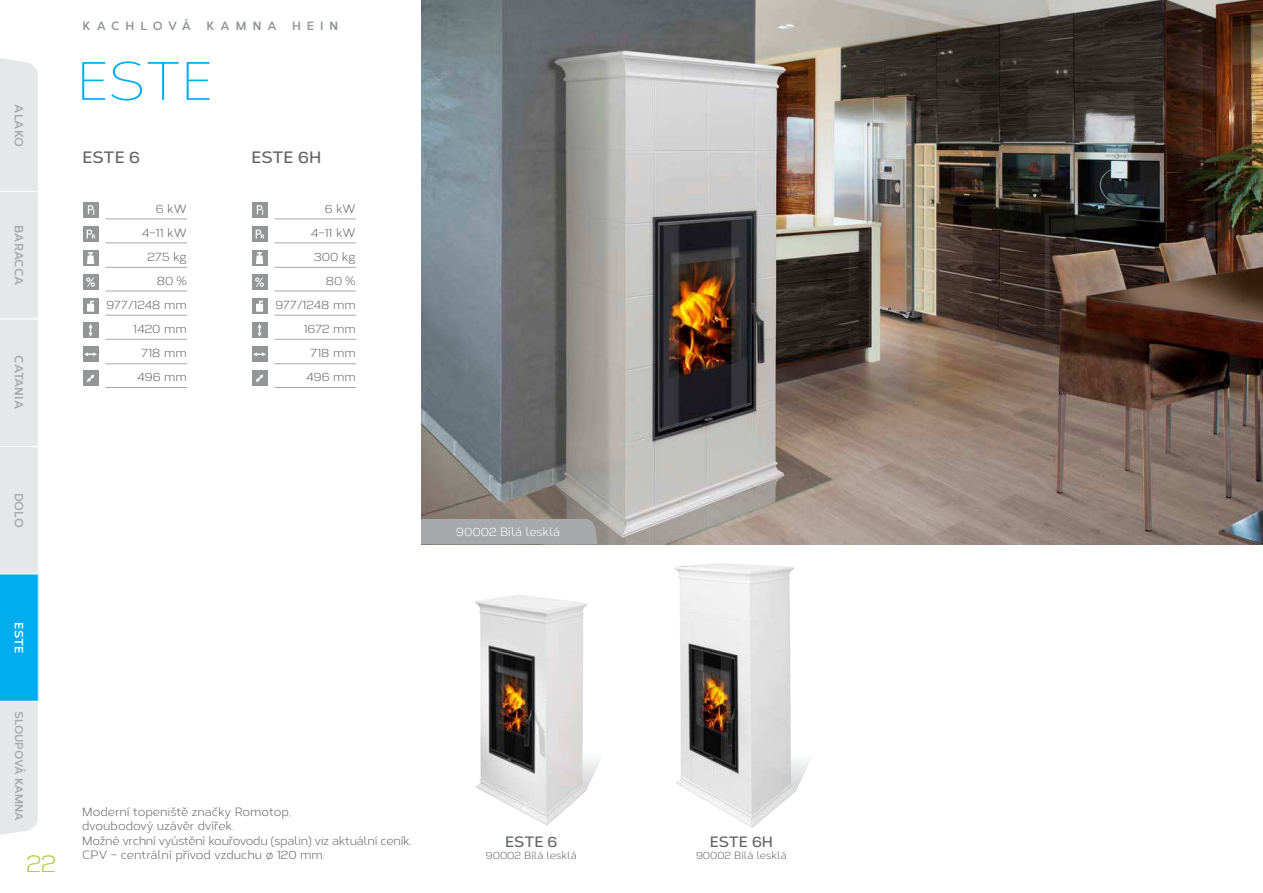
<style>
.page{position:relative;width:1263px;height:893px;background:#fff}
.page>*{position:absolute;margin:0;border:0;box-sizing:border-box;transform-origin:0 0}
.t1{font:300 54px "Corbert";color:#00adef}
.t2{font:300 24px "Corbert";color:#a6ce38}
.t3{font:600 16.5px "Corbert";color:#626366}
.t4{font:600 15px "Corbert";color:#626366}
.t5{font:12px/24px "Corbert";color:#626366;text-align:right}
.t6{font:700 12px "Corbert";color:#a7a9ab}
.t7{font:12px "Corbert";color:#fff}
.t8{font:700 12px "Corbert";letter-spacing:.5em;color:#939597}
.t9{font:700 12px "Corbert";letter-spacing:.46em;color:#939597}
.t10{font:700 12px "Corbert";color:#fff}
.t11{font:700 11.25px "Corbert";color:#a7a9ab}
.t12{font:10.5px "Corbert";color:#626366}
</style>
<div class="page">
<img style="left:421px;top:0;width:842px;height:544px">
<hr style="left:105px;top:219px;width:82px;height:1px;background:#a7a9ab">
<hr style="left:105px;top:243px;width:82px;height:1px;background:#a7a9ab">
<hr style="left:105px;top:267px;width:82px;height:1px;background:#a7a9ab">
<hr style="left:105px;top:291px;width:82px;height:1px;background:#a7a9ab">
<hr style="left:105px;top:315px;width:82px;height:1px;background:#a7a9ab">
<div style="left:83px;top:202px;width:16px;height:16px;background:#939597"></div>
<svg style="left:88px;top:205px;width:6px;height:10px"></svg>
<div style="left:83px;top:226px;width:16px;height:16px;background:#939597"></div>
<svg style="left:87px;top:230px;width:8px;height:8px"></svg>
<div style="left:83px;top:250px;width:16px;height:16px;background:#939597"></div>
<svg style="left:87px;top:252px;width:7px;height:12px"></svg>
<div style="left:83px;top:298px;width:16px;height:16px;background:#939597"></div>
<svg style="left:87px;top:301px;width:7px;height:11px"></svg>
<div style="left:83px;top:274px;width:16px;height:16px;background:#939597"></div>
<svg style="left:86px;top:278px;width:9px;height:9px"></svg>
<div style="left:83px;top:346px;width:16px;height:16px;background:#939597"></div>
<svg style="left:84px;top:352px;width:13px;height:4px"></svg>
<div style="left:83px;top:322px;width:16px;height:16px;background:#939597"></div>
<svg style="left:89px;top:324px;width:4px;height:13px"></svg>
<div style="left:83px;top:370px;width:16px;height:16px;background:#939597"></div>
<svg style="left:87px;top:374px;width:7px;height:8px"></svg>
<div style="left:421px;top:519px;width:177px;height:25px;background:#a7a9ab"></div>
<hr style="left:105px;top:339px;width:82px;height:1px;background:#a7a9ab">
<hr style="left:105px;top:363px;width:82px;height:1px;background:#a7a9ab">
<hr style="left:105px;top:387px;width:82px;height:1px;background:#a7a9ab">
<div style="left:252px;top:202px;width:15px;height:16px;background:#939597"></div>
<svg style="left:257px;top:205px;width:6px;height:10px"></svg>
<svg style="left:252px;top:226px;width:15px;height:16px"></svg>
<svg style="left:256px;top:230px;width:8px;height:8px"></svg>
<div style="left:252px;top:250px;width:15px;height:16px;background:#939597"></div>
<svg style="left:256px;top:252px;width:7px;height:12px"></svg>
<div style="left:252px;top:298px;width:15px;height:16px;background:#939597"></div>
<svg style="left:256px;top:301px;width:7px;height:11px"></svg>
<div style="left:252px;top:274px;width:15px;height:16px;background:#939597"></div>
<svg style="left:255px;top:278px;width:9px;height:9px"></svg>
<div style="left:252px;top:346px;width:15px;height:16px;background:#939597"></div>
<svg style="left:253px;top:352px;width:13px;height:4px"></svg>
<div style="left:252px;top:322px;width:15px;height:16px;background:#939597"></div>
<svg style="left:258px;top:324px;width:3px;height:13px"></svg>
<div style="left:252px;top:370px;width:15px;height:16px;background:#939597"></div>
<svg style="left:256px;top:374px;width:7px;height:8px"></svg>
<hr style="left:274px;top:219px;width:82px;height:1px;background:#a7a9ab">
<hr style="left:274px;top:243px;width:82px;height:1px;background:#a7a9ab">
<hr style="left:274px;top:267px;width:82px;height:1px;background:#a7a9ab">
<hr style="left:274px;top:291px;width:82px;height:1px;background:#a7a9ab">
<hr style="left:274px;top:315px;width:82px;height:1px;background:#a7a9ab">
<hr style="left:274px;top:339px;width:82px;height:1px;background:#a7a9ab">
<hr style="left:274px;top:363px;width:82px;height:1px;background:#a7a9ab">
<hr style="left:274px;top:387px;width:82px;height:1px;background:#a7a9ab">
<img style="left:596px;top:759px;width:5px;height:10px">
<img style="left:475px;top:595px;width:121px;height:230px">
<img style="left:674px;top:563px;width:135px;height:265px">
<svg style="left:0;top:58px;width:39px;height:777px;background:#c2deea"></svg>
<p class="t6" style="left:26px;top:104px;width:44px;rotate:90deg">ALAKO</p>
<p class="t6" style="left:26px;top:225px;width:62px;rotate:90deg">BARACCA</p>
<p class="t6" style="left:26px;top:355px;width:55px;rotate:90deg">CATANIA</p>
<p class="t6" style="left:26px;top:493px;width:37px;rotate:90deg">DOLO</p>
<p class="t9" style="left:83px;top:18px;width:110px">KACHLOVÁ</p>
<p class="t8" style="left:207px;top:18px;width:71px">KAMNA</p>
<p class="t8" style="left:292px;top:18px;width:48px">HEIN</p>
<h1 class="t1" style="left:77px;top:60px;width:138px">ESTE</h1>
<h3 class="t3" style="left:83px;top:147px;width:59px">ESTE 6</h3>
<p class="t5" style="left:106px;top:197px;width:82px">6 kW<br>4–11 kW<br>275 kg<br>80 %<br>977/1248 mm<br>1420 mm<br>718 mm<br>496 mm</p>
<h3 class="t3" style="left:252px;top:147px;width:71px">ESTE 6H</h3>
<p class="t5" style="left:275px;top:197px;width:82px">6 kW<br>4–11 kW<br>300 kg<br>80 %<br>977/1248 mm<br>1672 mm<br>718 mm<br>496 mm</p>
<p class="t10" style="left:26px;top:622px;width:32px;rotate:90deg">ESTE</p>
<p class="t11" style="left:26px;top:711px;width:112px;rotate:90deg">SLOUPOVÁ KAMNA</p>
<h2 class="t2" style="left:26px;top:854px;width:31px">22</h2>
<p class="t5" style="left:82px;top:805px;width:331px;line-height:14.4px;text-align:left">Moderní topeniště značky Romotop,<br>dvoubodový uzávěr dvířek.<br>Možné vrchní vyústění kouřovodu (spalin) viz aktuální ceník.<br>CPV – centrální přívod vzduchu ø 120 mm.</p>
<p class="t7" style="left:456px;top:525px;width:105px">90002 Bílá lesklá</p>
<p class="t4" style="left:505px;top:833px;width:54px">ESTE 6</p>
<p class="t12" style="left:486px;top:850px;width:92px">90002 Bílá lesklá</p>
<p class="t4" style="left:710px;top:833px;width:65px">ESTE 6H</p>
<p class="t12" style="left:696px;top:850px;width:92px">90002 Bílá lesklá</p>
</div>
